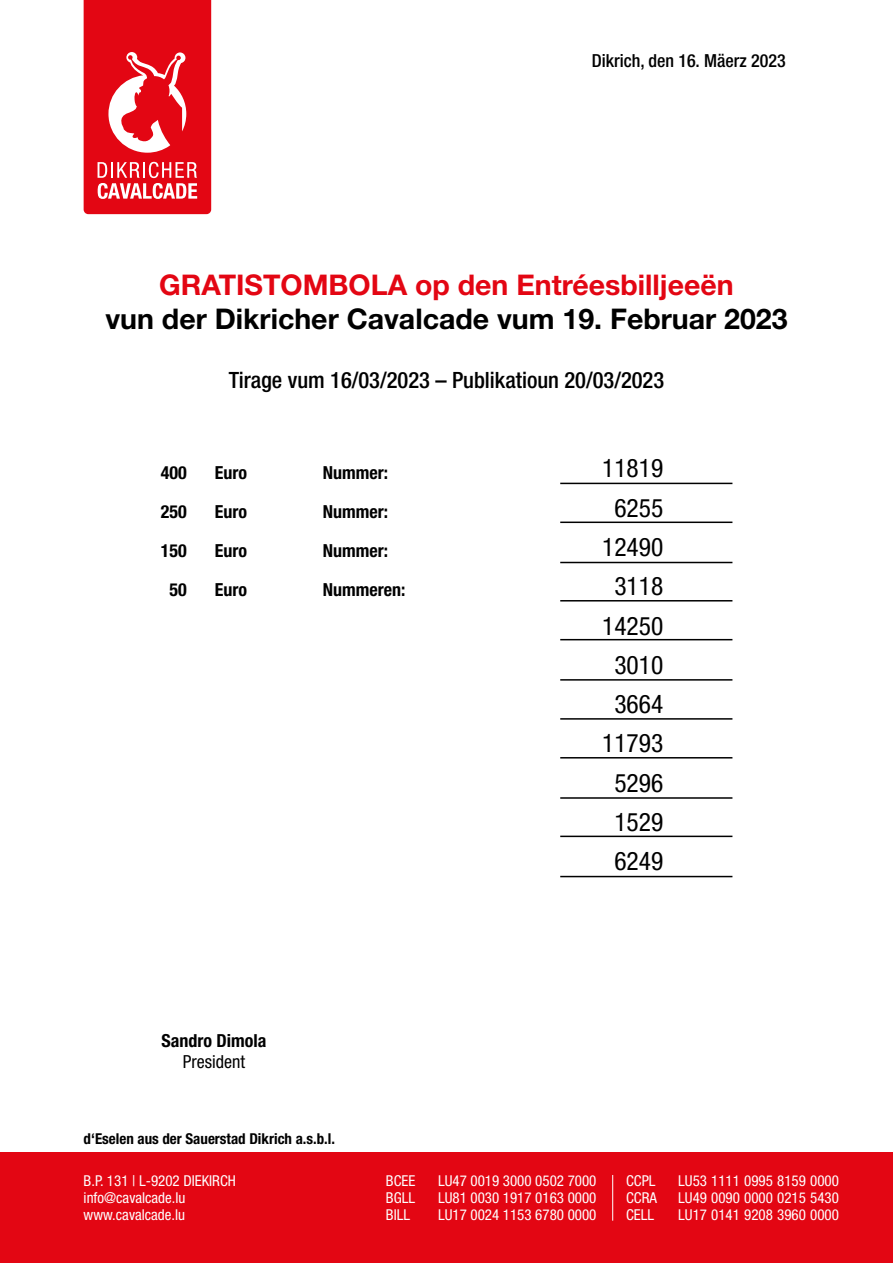
<style>
.page{position:relative;width:893px;height:1263px;background:#fff}
.page>*{position:absolute;margin:0;border:0;box-sizing:border-box;transform-origin:0 0}
.t1{font:700 28.5px "Helvetica Neue LT Std";color:#000}
.t2{font:700 28.5px "Helvetica Neue LT Std";color:#e30613}
.t3{font:condensed 25.5px/39.3px "Helvetica Neue LT Std";color:#000;text-align:center}
.t4{font:500 condensed 22.5px "Helvetica Neue LT Std";color:#000}
.t5{font:700 condensed 18px "Helvetica Neue LT Std";color:#000}
.t6{font:500 condensed 18px "Helvetica Neue LT Std";color:#000}
.t7{font:condensed 18px "Helvetica Neue LT Std";color:#000}
.t8{font:condensed 15px/17.4px "Helvetica Neue LT Std";color:#fff;text-align:justify}
.t9{font:700 condensed 15px "Helvetica Neue LT Std";color:#000}
</style>
<div class="page">
<div style="left:0;top:1152px;width:893px;height:111px;background:#e30613"></div>
<hr style="left:612px;top:1175px;width:1px;height:46px;background:#fff">
<svg style="left:84px;top:0;width:127px;height:214px;background:#e72935"></svg>
<hr style="left:560px;top:483px;width:172px;height:1px;background:#000">
<hr style="left:560px;top:521px;width:172px;height:2px;background:#000">
<hr style="left:560px;top:562px;width:172px;height:1px;background:#000">
<hr style="left:560px;top:600px;width:172px;height:1px;background:#000">
<hr style="left:560px;top:639px;width:172px;height:1px;background:#000">
<hr style="left:560px;top:679px;width:172px;height:2px;background:#000">
<hr style="left:560px;top:718px;width:172px;height:2px;background:#000">
<hr style="left:560px;top:757px;width:172px;height:1px;background:#000">
<hr style="left:560px;top:797px;width:172px;height:2px;background:#000">
<hr style="left:560px;top:836px;width:172px;height:1px;background:#000">
<hr style="left:560px;top:876px;width:172px;height:1px;background:#000">
<p class="t6" style="left:592px;top:50px;width:195px">Dikrich, den 16. Mäerz 2023</p>
<h1 class="t2" style="left:159px;top:267px;width:576px">GRATISTOMBOLA op den Entréesbilljeeën</h1>
<h1 class="t1" style="left:105px;top:301px;width:684px">vun der Dikricher Cavalcade vum 19. Februar 2023</h1>
<h3 class="t4" style="left:229px;top:366px;width:437px">Tirage vum 16/03/2023 – Publikatioun 20/03/2023</h3>
<p class="t5" style="left:161px;top:461px;width:27px">400</p>
<p class="t5" style="left:215px;top:461px;width:34px">Euro</p>
<p class="t5" style="left:323px;top:461px;width:67px">Nummer:</p>
<p class="t5" style="left:161px;top:500px;width:27px">250</p>
<p class="t5" style="left:215px;top:500px;width:34px">Euro</p>
<p class="t5" style="left:323px;top:500px;width:67px">Nummer:</p>
<p class="t5" style="left:161px;top:540px;width:27px">150</p>
<p class="t5" style="left:215px;top:540px;width:34px">Euro</p>
<p class="t5" style="left:323px;top:540px;width:67px">Nummer:</p>
<p class="t5" style="left:170px;top:579px;width:19px">50</p>
<p class="t5" style="left:215px;top:579px;width:34px">Euro</p>
<p class="t5" style="left:323px;top:579px;width:84px">Nummeren:</p>
<p class="t5" style="left:162px;top:1029px;width:106px">Sandro Dimola</p>
<p class="t7" style="left:183px;top:1051px;width:64px">President</p>
<h2 class="t3" style="left:602px;top:449px;width:63px">11819<br>6255<br>12490<br>3118<br>14250<br>3010<br>3664<br>11793<br>5296<br>1529<br>6249</h2>
<p class="t9" style="left:84px;top:1129px;width:253px">d‘Eselen aus der Sauerstad Dikrich a.s.b.l.</p>
<p class="t8" style="left:84px;top:1171px;width:154px;text-align:left">B.P. 131 | L-9202 DIEKIRCH info@cavalcade.lu www.cavalcade.lu</p>
<p class="t8" style="left:386px;top:1171px;width:31px">BCEE BGLL BILL</p>
<p class="t8" style="left:626px;top:1171px;width:32px">CCPL CCRA CELL</p>
<p class="t8" style="left:438px;top:1171px;width:160px">LU47 0019 3000 0502 7000<br>LU81 0030 1917 0163 0000<br>LU17 0024 1153 6780 0000</p>
<p class="t8" style="left:678px;top:1171px;width:162px">LU53 1111 0995 8159 0000<br>LU49 0090 0000 0215 5430<br>LU17 0141 9208 3960 0000</p>
</div>
